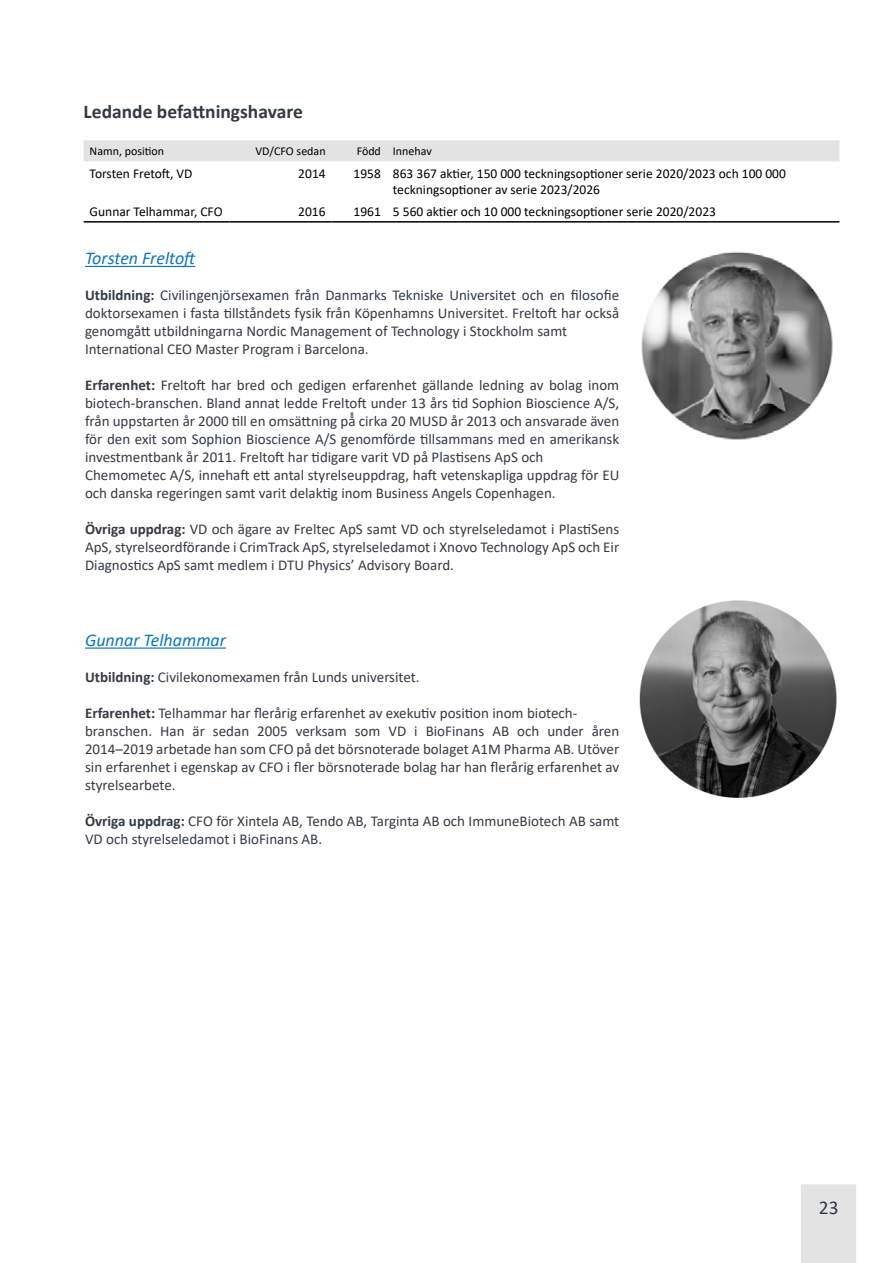
<style>
.page{position:relative;width:893px;height:1263px;background:#fff}
.page>*{position:absolute;margin:0;border:0;box-sizing:border-box;transform-origin:0 0}
.t1{font:700 19.5px "Calibri";color:#343b45}
.t2{font:19.5px "Calibri";color:#343b45}
.t3{font:italic 18px "Calibri";color:#0d76bb}
.t4{font:15px/18px "Calibri";color:#343b45}
.t5{font:13.5px/16.2px "Calibri";color:#000}
.t6{font:12px "Calibri";color:#000}
.s1{font-weight:700}
</style>
<div class="page">
<div style="left:801px;top:1184px;width:55px;height:79px;background:#e2e3e2"></div>
<div style="left:84px;top:140px;width:755px;height:21px;background:#e2e3e2"></div>
<hr style="left:84px;top:221px;width:146px;height:2px;background:#000">
<hr style="left:230px;top:221px;width:102px;height:2px;background:#000">
<hr style="left:332px;top:221px;width:55px;height:2px;background:#000">
<hr style="left:387px;top:221px;width:452px;height:2px;background:#000">
<hr style="left:85px;top:266px;width:110px;height:1px;background:#0d76bb">
<hr style="left:85px;top:647px;width:141px;height:2px;background:#0d76bb">
<img style="left:641px;top:252px;width:192px;height:188px">
<img style="left:639px;top:600px;width:198px;height:198px">
<h1 class="t1" style="left:84px;top:98px;width:221px">Ledande befattningshavare</h1>
<p class="t6" style="left:90px;top:143px;width:76px">Namn, position</p>
<p class="t6" style="left:255px;top:143px;width:72px">VD/CFO sedan</p>
<p class="t6" style="left:357px;top:143px;width:77px">Född Innehav</p>
<p class="t5" style="left:90px;top:165px;width:104px">Torsten Fretoft, VD</p>
<p class="t5" style="left:298px;top:165px;width:29px">2014</p>
<p class="t5" style="left:393px;top:165px;width:394px;text-indent:-39px">1958 863 367 aktier, 150 000 teckningsoptioner serie 2020/2023 och 100 000 teckningsoptioner av serie 2023/2026</p>
<p class="t5" style="left:90px;top:203px;width:134px">Gunnar Telhammar, CFO</p>
<p class="t5" style="left:298px;top:203px;width:29px">2016</p>
<p class="t5" style="left:354px;top:203px;width:364px">1961 5 560 aktier och 10 000 teckningsoptioner serie 2020/2023</p>
<p class="t3" style="left:85px;top:246px;width:114px">Torsten Freltoft</p>
<p class="t4" style="left:85px;top:286px;width:536px"><span class="s1">Utbildning:</span> Civilingenjörsexamen från Danmarks Tekniske Universitet och en filosofie doktorsexamen i fasta tillståndets fysik från Köpenhamns Universitet. Freltoft har också genomgått utbildningarna Nordic Management of Technology i Stockholm samt International CEO Master Program i Barcelona.</p>
<p class="t4" style="left:85px;top:376px;width:536px"><span class="s1">Erfarenhet:</span> Freltoft har bred och gedigen erfarenhet gällande ledning av bolag inom biotech-branschen. Bland annat ledde Freltoft under 13 års tid Sophion Bioscience A/S, från uppstarten år 2000 till en omsättning på̊cirka 20 MUSD år 2013 och ansvarade även för den exit som Sophion Bioscience A/S genomförde tillsammans med en amerikansk investmentbank år 2011. Freltoft har tidigare varit VD på Plastisens ApS och Chemometec A/S, innehaft ett antal styrelseuppdrag, haft vetenskapliga uppdrag för EU och danska regeringen samt varit delaktig inom Business Angels Copenhagen.</p>
<p class="t4" style="left:85px;top:520px;width:536px;text-align:justify"><span class="s1">Övriga uppdrag:</span> VD och ägare av Freltec ApS samt VD och styrelseledamot i PlastiSens ApS, styrelseordförande i CrimTrack ApS, styrelseledamot i Xnovo Technology ApS och Eir Diagnostics ApS samt medlem i DTU Physics’ Advisory Board.</p>
<p class="t3" style="left:85px;top:627px;width:142px">Gunnar Telhammar</p>
<p class="t4" style="left:85px;top:668px;width:336px"><span class="s1">Utbildning:</span> Civilekonomexamen från Lunds universitet.</p>
<p class="t4" style="left:85px;top:704px;width:536px"><span class="s1">Erfarenhet:</span> Telhammar har flerårig erfarenhet av exekutiv position inom biotech&shy;branschen. Han är sedan 2005 verksam som VD i BioFinans AB och under åren 2014–2019 arbetade han som CFO på det börsnoterade bolaget A1M Pharma AB. Utöver sin erfarenhet i egenskap av CFO i fler börsnoterade bolag har han flerårig erfarenhet av styrelsearbete.</p>
<p class="t4" style="left:85px;top:812px;width:536px"><span class="s1">Övriga uppdrag:</span> CFO för Xintela AB, Tendo AB, Targinta AB och ImmuneBiotech AB samt<br>VD och styrelseledamot i BioFinans AB.</p>
<h1 class="t2" style="left:819px;top:1194px;width:21px">23</h1>
</div>
